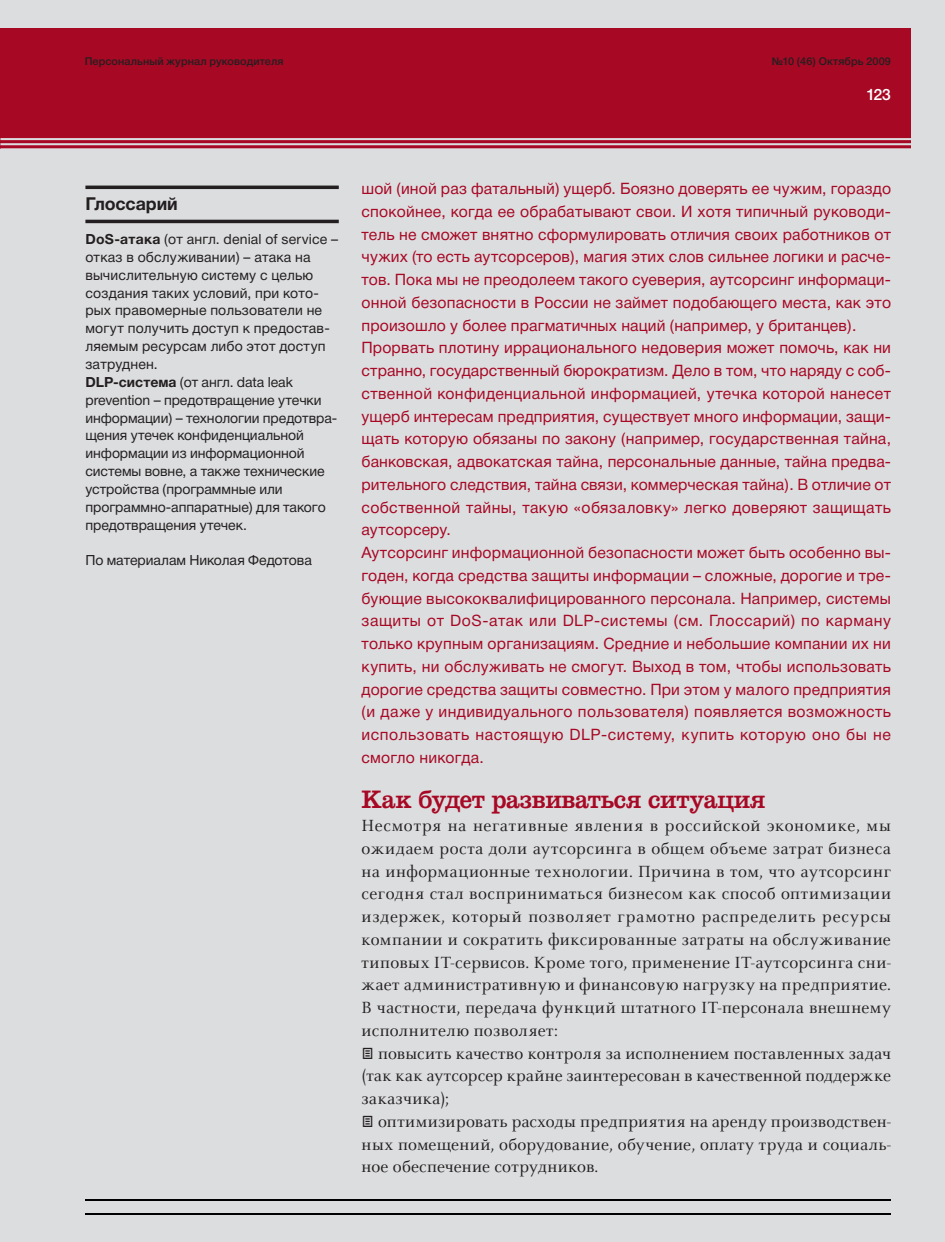
<style>
.page{position:relative;width:945px;height:1242px;background:#fff}
.page>*{position:absolute;margin:0;border:0;box-sizing:border-box;transform-origin:0 0}
.t1{font:26.25px "IN Ventura";letter-spacing:-.015em;color:#a70824}
.t2{font:17.85px/22.8px "GD Celestial";letter-spacing:.025em;color:#231f20}
.t3{font:700 17.85px "Helvetica Neue Cyr";letter-spacing:-.01em;color:#231f20}
.t4{font:15.75px/22.8px "Helvetica Neue Cyr";letter-spacing:.01em;color:#a70824}
.t5{font:500 15.75px "Helvetica Neue Cyr";color:#fff}
.t6{font:14px/17.8px "Helvetica Neue Cyr";color:#231f20}
.t7{font:500 10.85px "Helvetica Neue Cyr";letter-spacing:.01em;color:#231f20}
.s1{font-weight:700}
</style>
<div class="page">
<div style="left:0;top:0;width:944px;height:1242px;background:#dcdddf"></div>
<div style="left:0;top:28px;width:911px;height:121px;background:#a70824"></div>
<hr style="left:85px;top:1213px;width:805px;height:2px;background:#000002">
<hr style="left:85px;top:1199px;width:805px;height:1px;background:#000002">
<hr style="left:0;top:138px;width:911px;height:2px;background:#dcdddf">
<hr style="left:0;top:143px;width:911px;height:2px;background:#dcdddf">
<hr style="left:0;top:148px;width:911px;height:2px;background:#dcdddf">
<hr style="left:85px;top:186px;width:254px;height:3px;background:#231f20">
<hr style="left:85px;top:220px;width:254px;height:3px;background:#231f20">
<p class="t7" style="left:85px;top:57px;width:200px">Персональный журнал руководителя</p>
<p class="t7" style="left:771px;top:57px;width:121px">№10 (46) Октябрь 2009</p>
<p class="t5" style="left:866px;top:89px;width:26px">123</p>
<p class="t3" style="left:85px;top:197px;width:94px">Глоссарий</p>
<p class="t6" style="left:85px;top:231px;width:254px"><span class="s1">DoS-атака</span> (от англ. denial of service – отказ в обслуживании) – атака на вычислительную систему с целью создания таких условий, при кото&shy;рых правомерные пользователи не могут получить доступ к предостав&shy;ляемым ресурсам либо этот доступ затруднен.<br><span class="s1">DLP-система</span> (от англ. data leak prevention – предотвращение утечки информации) – технологии предотвра&shy;щения утечек конфиденциальной информации из информационной системы вовне, а также технические устройства (программные или программно-аппаратные) для такого предотвращения утечек.</p>
<p class="t6" style="left:85px;top:553px;width:228px">По материалам Николая Федотова</p>
<p class="t4" style="left:361px;top:178px;width:531px">шой (иной раз фатальный) ущерб. Боязно доверять ее чужим, гораздо спокойнее, когда ее обрабатывают свои. И хотя типичный руководи&shy;тель не сможет внятно сформулировать отличия своих работников от чужих (то есть аутсорсеров), магия этих слов сильнее логики и расче&shy;тов. Пока мы не преодолеем такого суеверия, аутсорсинг информаци&shy;онной безопасности в России не займет подобающего места, как это произошло у более прагматичных наций (например, у британцев).<br>Прорвать плотину иррационального недоверия может помочь, как ни странно, государственный бюрократизм. Дело в том, что наряду с соб&shy;ственной конфиденциальной информацией, утечка которой нанесет ущерб интересам предприятия, существует много информации, защи&shy;щать которую обязаны по закону (например, государственная тайна, банковская, адвокатская тайна, персональные данные, тайна предва&shy;рительного следствия, тайна связи, коммерческая тайна). В отличие от собственной тайны, такую «обязаловку» легко доверяют защищать аутсорсеру.<br>Аутсорсинг информационной безопасности может быть особенно вы&shy;годен, когда средства защиты информации – сложные, дорогие и тре&shy;бующие высококвалифицированного персонала. Например, системы защиты от DoS-атак или DLP-системы (см. Глоссарий) по карману только крупным организациям. Средние и небольшие компании их ни купить, ни обслуживать не смогут. Выход в том, чтобы использовать дорогие средства защиты совместно. При этом у малого предприятия (и даже у индивидуального пользователя) появляется возможность использовать настоящую DLP-систему, купить которую оно бы не смогло никогда.</p>
<p class="t1" style="left:361px;top:791px;width:405px">Как будет развиваться ситуация</p>
<p class="t2" style="left:361px;top:816px;width:531px">Несмотря на негативные явления в российской экономике, мы ожидаем роста доли аутсорсинга в общем объеме затрат бизнеса на информационные технологии. Причина в том, что аутсорсинг сегодня стал восприниматься бизнесом как способ оптимизации издержек, который позволяет грамотно распределить ресурсы компании и сократить фиксированные затраты на обслуживание типовых IT-сервисов. Кроме того, применение IT-аутсорсинга сни&shy;жает административную и финансовую нагрузку на предприятие.<br>В частности, передача функций штатного IT-персонала внешнему исполнителю позволяет:<br>± повысить качество контроля за исполнением поставленных задач (так как аутсорсер крайне заинтересован в качественной поддержке заказчика);<br>± оптимизировать расходы предприятия на аренду производствен&shy;ных помещений, оборудование, обучение, оплату труда и социаль&shy;ное обеспечение сотрудников.</p>
</div>
